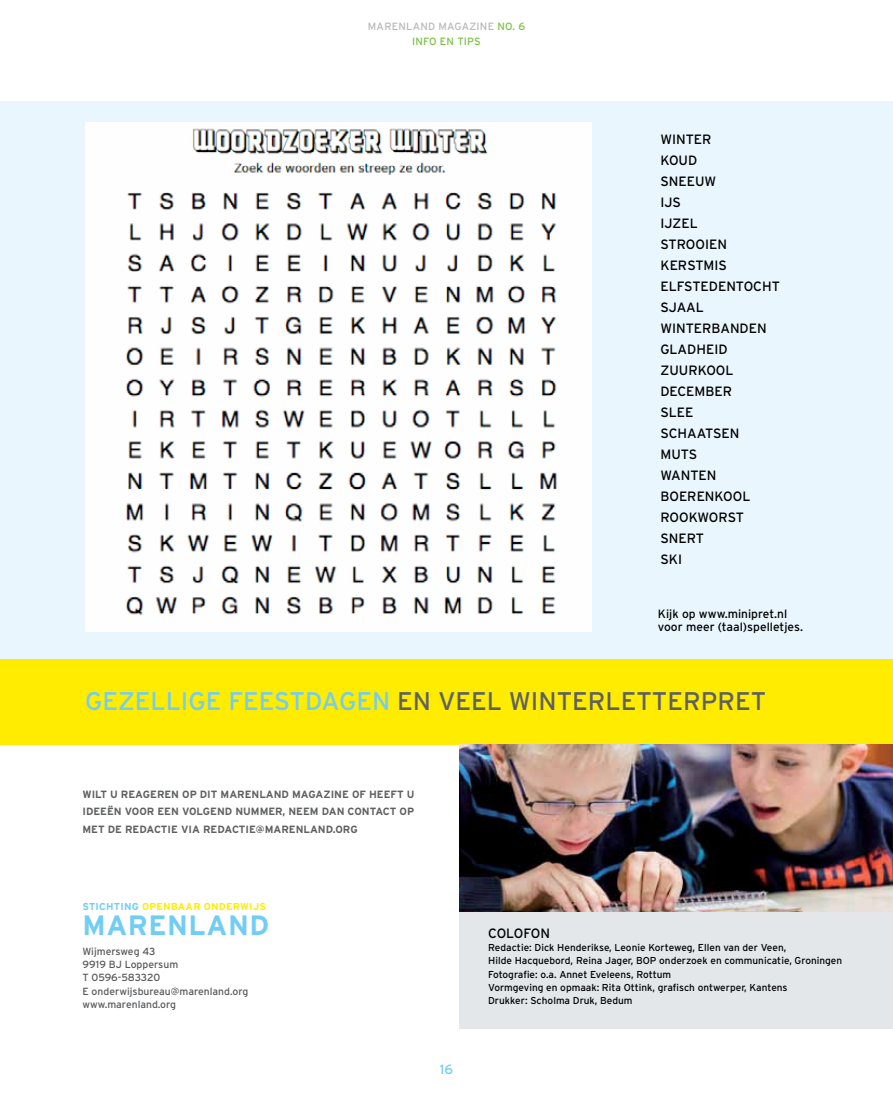
<style>
.page{position:relative;width:893px;height:1106px;background:#fff}
.page>*{position:absolute;margin:0;border:0;box-sizing:border-box;transform-origin:0 0}
.t1{font:700 27.9px "Interstate";color:#72cdf4}
.t2{font:25.5px "Interstate";color:#5f6062}
.t3{font:25.5px "Interstate";color:#72cdf4}
.t4{font:13.5px/21px "Interstate";color:#000}
.t5{font:13.5px "Interstate";color:#72cdf4}
.t6{font:12px/13.2px "Interstate";color:#000}
.t7{font:700 10.5px "Interstate";color:#5f6062}
.t8{font:10.5px "Interstate";letter-spacing:.02em;color:#b6b8ba}
.t9{font:10.5px "Interstate";color:#7ac143}
.t10{font:10.35px/13.2px "Interstate";color:#58595b}
.t11{font:10.05px/13.2px "Interstate";color:#000}
.t12{font:700 10.05px "Interstate";color:#ffec00}
.t13{font:700 10.05px "Interstate";color:#72cdf4}
.s1{color:#7ac143}
.s2{color:#72cdf4}
</style>
<div class="page">
<div style="left:0;top:101px;width:893px;height:562px;background:#eaf6fd"></div>
<div style="left:459px;top:911px;width:434px;height:117px;background:#e3e7ea"></div>
<div style="left:0;top:659px;width:893px;height:85px;background:#ffec00"></div>
<img style="left:85px;top:122px;width:506px;height:509px">
<img style="left:459px;top:744px;width:434px;height:167px">
<p class="t8" style="left:368px;top:20px;width:159px">Marenland Magazine <span class="s1">no. 6</span></p>
<p class="t9" style="left:412px;top:35px;width:62px">info en tips</p>
<h3 class="t4" style="left:660px;top:128px;width:68px">winter koud sneeuw ijs<br>ijzel strooien kerstm</h3>
<h3 class="t4" style="left:660px;top:254px;width:118px;text-indent:54px">is elfstedentocht sjaal winterbanden gladheid zuurkool december<br>slee<br>schaatsen<br>muts<br>wanten boerenkool rookworst snert<br>ski</h3>
<p class="t6" style="left:658px;top:606px;width:147px">Kijk op www.minipret.nl voor meer (taal)spelletjes.</p>
<h2 class="t3" style="left:85px;top:686px;width:16px">GEZELLIGE</h2>
<h2 class="t3" style="left:228px;top:686px;width:94px">FEESTDAGEN</h2>
<h2 class="t2" style="left:397px;top:686px;width:58px">EN VEEL</h2>
<h2 class="t2" style="left:509px;top:686px;width:16px">WIN</h2>
<h2 class="t2" style="left:557px;top:686px;width:32px">TERLE</h2>
<h2 class="t2" style="left:636px;top:686px;width:131px">TTERPRET</h2>
<p class="t7" style="left:82px;top:788px;width:69px">WILT U REAGEREN</p>
<p class="t7" style="left:182px;top:788px;width:63px">OP DIT MAREN</p>
<p class="t7" style="left:259px;top:788px;width:118px">LAND MAGAZINE OF HEEFT</p>
<p class="t7" style="left:407px;top:788px;width:9px">U</p>
<p class="t7" style="left:82px;top:805px;width:12px">IDEE</p>
<p class="t7" style="left:107px;top:805px;width:26px">ËN VOOR</p>
<p class="t7" style="left:157px;top:805px;width:8px">EEN</p>
<p class="t7" style="left:182px;top:805px;width:29px">VO LGEND</p>
<p class="t7" style="left:235px;top:805px;width:25px">NUMMER</p>
<p class="t7" style="left:282px;top:805px;width:14px">, NEEM</p>
<p class="t7" style="left:322px;top:805px;width:34px">DAN CONT</p>
<p class="t7" style="left:375px;top:805px;width:40px">ACT OP</p>
<p class="t7" style="left:82px;top:823px;width:8px">MET</p>
<p class="t7" style="left:108px;top:823px;width:26px">DE RED</p>
<p class="t7" style="left:146px;top:823px;width:65px">ACTIE VIA RED</p>
<p class="t7" style="left:224px;top:823px;width:65px">ACTIE@MAREN</p>
<p class="t7" style="left:304px;top:823px;width:40px">LAND.ORG</p>
<p class="t13" style="left:82px;top:900px;width:25px">STICHT</p>
<p class="t12" style="left:120px;top:900px;width:44px"><span class="s2">ING</span> OPENB</p>
<p class="t12" style="left:178px;top:900px;width:35px">AAR ONDERW</p>
<p class="t12" style="left:249px;top:900px;width:18px">IJS</p>
<h1 class="t1" style="left:82px;top:909px;width:65px">MAREN</h1>
<h1 class="t1" style="left:189px;top:909px;width:60px">LAND</h1>
<p class="t10" style="left:82px;top:944px;width:167px">Wijmersweg 43<br>9919 BJ Loppersum<br>T 0596-583320<br>E onderwijsbureau@marenland.org www.marenland.org</p>
<h3 class="t5" style="left:440px;top:1062px;width:15px">16</h3>
<h3 class="t4" style="left:488px;top:922px;width:63px">Colofon</h3>
<p class="t11" style="left:488px;top:941px;width:356px">Redactie: Dick Henderikse, Leonie Korteweg, Ellen van der Veen,<br>H ilde Hacquebord, Reina Jager, BOP onderzoek en communicatie, Groningen Fotografie: o.a. Annet Eveleens, Rottum<br>Vormgeving en opmaak: Rita Ottink, grafisch ontwerper, Kantens<br>Drukker: Scholma Druk, Bedum</p>
</div>
